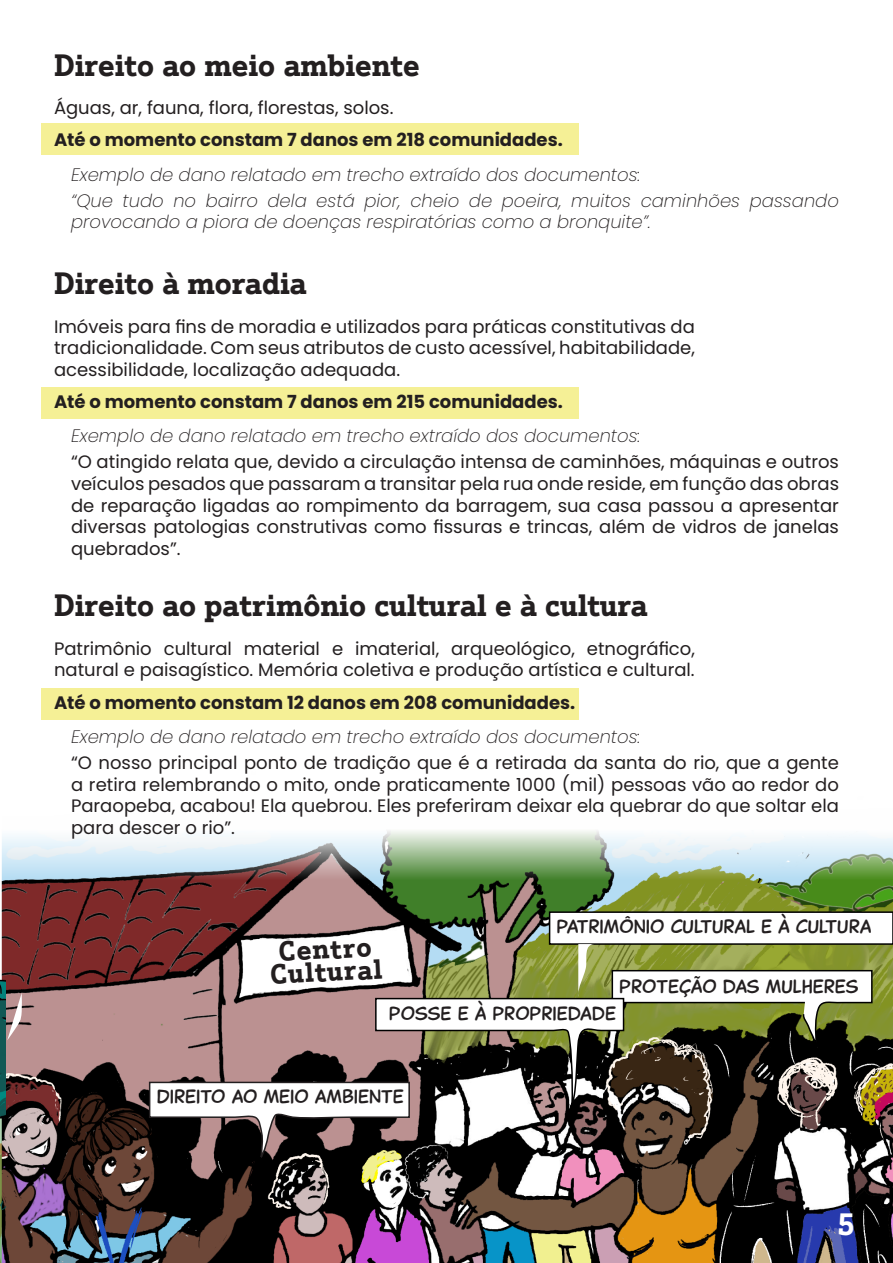
<style>
.page{position:relative;width:893px;height:1263px;background:#fff}
.page>*{position:absolute;margin:0;border:0;box-sizing:border-box;transform-origin:0 0}
.Direitos{font:700 30px "Justus Pro";color:#231f20}
.Direitos-2{font:700 30px "Justus Pro";color:#fff}
.t1{font:700 27px "Justus Pro";color:#231f20}
.Texto_Dano{font:18px/21.6px "Poppins";color:#231f20;text-align:justify}
.Texto_Direito{font:18px/21.6px "Poppins";color:#231f20;text-align:justify}
.Exemplo_Dano{font:italic 200 18px/21.6px "Poppins";color:#231f20}
.Destaque{font:700 18px "Poppins";color:#231f20}
.t2{font:18px "Captain Comic";color:#231f20}
</style>
<div class="page">
<img style="left:0;top:831px;width:893px;height:432px">
<div style="left:550px;top:912px;width:343px;height:32px;background:#fff"></div>
<div style="left:549px;top:911px;width:344px;height:34px;border:2px solid #000"></div>
<svg style="left:611px;top:969px;width:262px;height:294px;background:#655241"></svg>
<img style="left:0;top:970px;width:5px;height:254px">
<svg style="left:148px;top:931px;width:724px;height:227px"></svg>
<div style="left:41px;top:124px;width:538px;height:31px;background:#f5f096"></div>
<div style="left:41px;top:387px;width:538px;height:31px;background:#f5f096"></div>
<div style="left:41px;top:688px;width:538px;height:31px;background:#f5f096"></div>
<p class="Direitos" style="left:54px;top:45px;width:367px">Direito ao meio ambiente</p>
<p class="Texto_Direito" style="left:54px;top:97px;width:341px">Águas, ar, fauna, flora, florestas, solos.</p>
<p class="Destaque" style="left:54px;top:130px;width:510px">Até o momento constam 7 danos em 218 comunidades.</p>
<p class="Exemplo_Dano" style="left:71px;top:164px;width:571px">Exemplo de dano relatado em trecho extraído dos documentos:</p>
<p class="Exemplo_Dano" style="left:71px;top:190px;width:769px">“Que tudo no bairro dela está pior, cheio de poeira, muitos caminhões passando provocando a piora de doenças respiratórias como a bronquite”.</p>
<p class="Direitos" style="left:54px;top:264px;width:254px">Direito à moradia</p>
<p class="Texto_Direito" style="left:54px;top:316px;width:642px">Imóveis para fins de moradia e utilizados para práticas constitutivas da tradicionalidade. Com seus atributos de custo acessível, habitabilidade, acessibilidade, localização adequada.</p>
<p class="Destaque" style="left:54px;top:391px;width:510px">Até o momento constam 7 danos em 215 comunidades.</p>
<p class="Exemplo_Dano" style="left:71px;top:425px;width:571px">Exemplo de dano relatado em trecho extraído dos documentos:</p>
<p class="Texto_Dano" style="left:71px;top:451px;width:769px">“O atingido relata que, devido a circulação intensa de caminhões, máquinas e outros veículos pesados que passaram a transitar pela rua onde reside, em função das obras de reparação ligadas ao rompimento da barragem, sua casa passou a apresentar diversas patologias construtivas como fissuras e trincas, além de vidros de janelas quebrados”.</p>
<p class="Direitos" style="left:54px;top:586px;width:595px">Direito ao patrimônio cultural e à cultura</p>
<p class="Texto_Direito" style="left:54px;top:638px;width:642px">Patrimônio cultural material e imaterial, arqueológico, etnográfico, natural e paisagístico. Memória coletiva e produção artística e cultural.</p>
<p class="Destaque" style="left:54px;top:692px;width:523px">Até o momento constam 12 danos em 208 comunidades.</p>
<p class="Exemplo_Dano" style="left:71px;top:726px;width:571px">Exemplo de dano relatado em trecho extraído dos documentos:</p>
<p class="Texto_Dano" style="left:71px;top:752px;width:769px">“O nosso principal ponto de tradição que é a retirada da santa do rio, que a gente a retira relembrando o mito, onde praticamente 1000 (mil) pessoas vão ao redor do Paraopeba, acabou! Ela quebrou. Eles preferiram deixar ela quebrar do que soltar ela para descer o rio”.</p>
<p class="t1" style="left:278px;top:934px;width:94px;rotate:-3deg">Centro</p>
<p class="t1" style="left:269px;top:957px;width:114px;rotate:-3deg">Cultural</p>
<p class="t2" style="left:557px;top:913px;width:316px">PATRIMÔNIO CULTURAL E À CULTURA</p>
<p class="t2" style="left:619px;top:973px;width:241px">PROTEÇÃO DAS MULHERES</p>
<p class="t2" style="left:389px;top:1000px;width:229px">POSSE E À PROPRIEDADE</p>
<p class="t2" style="left:157px;top:1084px;width:249px">DIREITO AO MEIO AMBIENTE</p>
<p class="Direitos-2" style="left:838px;top:1204px;width:18px">5</p>
</div>
